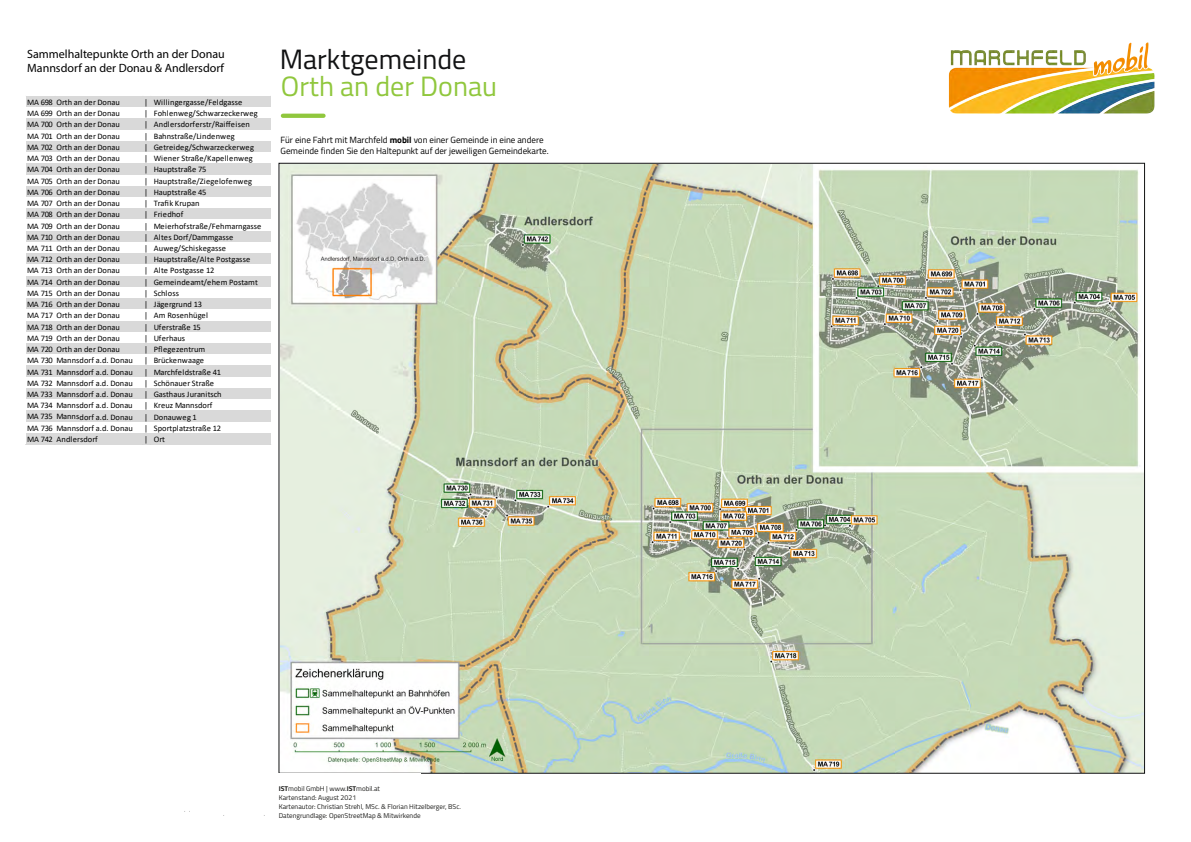
<style>
.page{position:relative;width:1191px;height:842px;background:#fff}
.page>*{position:absolute;margin:0;border:0;box-sizing:border-box;transform-origin:0 0}
.t1{font:28px "Titillium Web";color:#90c73d}
.t2{font:28px "Titillium Web";color:#111213}
.t3{font:12px/14.4px "Myriad Pro";color:#000}
.t4{font:9px/10.8px "Titillium Web";color:#000}
.t5{font:8.4px "Calibri";letter-spacing:.005em;color:#000}
.t6{font:6.9px/8.9px "Titillium Web";color:#1d1d1b}
.s1{font-weight:700}
</style>
<div class="page">
<svg style="left:283px;top:114px;width:40px;height:4px"></svg>
<img style="left:948px;top:42px;width:207px;height:72px">
<div style="left:26px;top:97px;width:245px;height:11px;background:#d9d9d9"></div>
<div style="left:26px;top:107px;width:245px;height:12px;background:#fff"></div>
<div style="left:26px;top:118px;width:245px;height:12px;background:#d9d9d9"></div>
<div style="left:26px;top:141px;width:245px;height:12px;background:#d9d9d9"></div>
<div style="left:26px;top:152px;width:245px;height:12px;background:#fff"></div>
<div style="left:26px;top:163px;width:245px;height:12px;background:#d9d9d9"></div>
<div style="left:26px;top:186px;width:245px;height:12px;background:#d9d9d9"></div>
<div style="left:26px;top:197px;width:245px;height:12px;background:#fff"></div>
<div style="left:26px;top:208px;width:245px;height:12px;background:#d9d9d9"></div>
<div style="left:26px;top:231px;width:245px;height:12px;background:#d9d9d9"></div>
<div style="left:26px;top:242px;width:245px;height:12px;background:#fff"></div>
<div style="left:26px;top:253px;width:245px;height:12px;background:#d9d9d9"></div>
<div style="left:26px;top:264px;width:245px;height:12px;background:#fff"></div>
<div style="left:26px;top:276px;width:245px;height:11px;background:#d9d9d9"></div>
<div style="left:26px;top:298px;width:245px;height:12px;background:#d9d9d9"></div>
<div style="left:26px;top:309px;width:245px;height:12px;background:#fff"></div>
<div style="left:26px;top:321px;width:245px;height:11px;background:#d9d9d9"></div>
<div style="left:26px;top:343px;width:245px;height:12px;background:#d9d9d9"></div>
<div style="left:26px;top:354px;width:245px;height:12px;background:#fff"></div>
<div style="left:26px;top:366px;width:245px;height:11px;background:#d9d9d9"></div>
<div style="left:26px;top:388px;width:245px;height:12px;background:#d9d9d9"></div>
<div style="left:26px;top:399px;width:245px;height:12px;background:#fff"></div>
<div style="left:26px;top:410px;width:245px;height:12px;background:#d9d9d9"></div>
<div style="left:26px;top:433px;width:245px;height:12px;background:#d9d9d9"></div>
<img style="left:281px;top:165px;width:862px;height:607px">
<h2 class="t3" style="left:27px;top:46px;width:199px">Sammelhaltepunkte Orth an der Donau<br>Mannsdorf an der Donau &amp; Andlersdorf</h2>
<p class="t5" style="left:27px;top:96px;width:94px">MA 698 Orth an der Donau</p>
<p class="t5" style="left:144px;top:96px;width:100px">| Willingergasse/Feldgasse</p>
<p class="t5" style="left:27px;top:108px;width:94px">MA 699 Orth an der Donau</p>
<p class="t5" style="left:144px;top:108px;width:115px">| Fohlenweg/Schwarzeckerweg</p>
<p class="t5" style="left:27px;top:119px;width:94px">MA 700 Orth an der Donau</p>
<p class="t5" style="left:144px;top:119px;width:107px">| Andlersdorferstr/Raiffeisen</p>
<p class="t5" style="left:27px;top:130px;width:94px">MA 701 Orth an der Donau</p>
<p class="t5" style="left:144px;top:130px;width:92px">| Bahnstraße/Lindenweg</p>
<p class="t5" style="left:27px;top:141px;width:94px">MA 702 Orth an der Donau</p>
<p class="t5" style="left:144px;top:141px;width:111px">| Getreideg/Schwarzeckerweg</p>
<p class="t5" style="left:27px;top:152px;width:94px">MA 703 Orth an der Donau</p>
<p class="t5" style="left:144px;top:152px;width:110px">| Wiener Straße/Kapellenweg</p>
<p class="t5" style="left:27px;top:164px;width:94px">MA 704 Orth an der Donau</p>
<p class="t5" style="left:144px;top:164px;width:64px">| Hauptstraße 75</p>
<p class="t5" style="left:27px;top:175px;width:94px">MA 705 Orth an der Donau</p>
<p class="t5" style="left:144px;top:175px;width:109px">| Hauptstraße/Ziegelofenweg</p>
<p class="t5" style="left:27px;top:186px;width:94px">MA 706 Orth an der Donau</p>
<p class="t5" style="left:144px;top:186px;width:64px">| Hauptstraße 45</p>
<p class="t5" style="left:27px;top:197px;width:94px">MA 707 Orth an der Donau</p>
<p class="t5" style="left:144px;top:197px;width:57px">| Trafik Krupan</p>
<p class="t5" style="left:27px;top:209px;width:94px">MA 708 Orth an der Donau</p>
<p class="t5" style="left:144px;top:209px;width:41px">| Friedhof</p>
<p class="t5" style="left:27px;top:220px;width:94px">MA 709 Orth an der Donau</p>
<p class="t5" style="left:144px;top:220px;width:119px">| Meierhofstraße/Fehmarngasse</p>
<p class="t5" style="left:27px;top:231px;width:94px">MA 710 Orth an der Donau</p>
<p class="t5" style="left:144px;top:231px;width:91px">| Altes Dorf/Dammgasse</p>
<p class="t5" style="left:27px;top:242px;width:94px">MA 711 Orth an der Donau</p>
<p class="t5" style="left:144px;top:242px;width:83px">| Auweg/Schiskegasse</p>
<p class="t5" style="left:27px;top:254px;width:94px">MA 712 Orth an der Donau</p>
<p class="t5" style="left:144px;top:254px;width:107px">| Hauptstraße/Alte Postgasse</p>
<p class="t5" style="left:27px;top:265px;width:94px">MA 713 Orth an der Donau</p>
<p class="t5" style="left:144px;top:265px;width:72px">| Alte Postgasse 12</p>
<p class="t5" style="left:27px;top:276px;width:94px">MA 714 Orth an der Donau</p>
<p class="t5" style="left:144px;top:276px;width:115px">| Gemeindeamt/ehem Postamt</p>
<p class="t5" style="left:27px;top:287px;width:94px">MA 715 Orth an der Donau</p>
<p class="t5" style="left:144px;top:287px;width:36px">| Schloss</p>
<p class="t5" style="left:27px;top:298px;width:94px">MA 716 Orth an der Donau</p>
<p class="t5" style="left:144px;top:299px;width:59px">| Jägergrund 13</p>
<p class="t5" style="left:27px;top:310px;width:94px">MA 717 Orth an der Donau</p>
<p class="t5" style="left:144px;top:310px;width:65px">| Am Rosenhügel</p>
<p class="t5" style="left:27px;top:321px;width:94px">MA 718 Orth an der Donau</p>
<p class="t5" style="left:144px;top:321px;width:58px">| Uferstraße 15</p>
<p class="t5" style="left:27px;top:332px;width:94px">MA 719 Orth an der Donau</p>
<p class="t5" style="left:144px;top:332px;width:42px">| Uferhaus</p>
<p class="t5" style="left:27px;top:343px;width:94px">MA 720 Orth an der Donau</p>
<p class="t5" style="left:144px;top:343px;width:62px">| Pflegezentrum</p>
<p class="t5" style="left:27px;top:355px;width:107px">MA 730 Mannsdorf a.d. Donau</p>
<p class="t5" style="left:144px;top:355px;width:61px">| Brückenwaage</p>
<p class="t5" style="left:27px;top:366px;width:107px">MA 731 Mannsdorf a.d. Donau</p>
<p class="t5" style="left:144px;top:366px;width:78px">| Marchfeldstraße 41</p>
<p class="t5" style="left:27px;top:377px;width:107px">MA 732 Mannsdorf a.d. Donau</p>
<p class="t5" style="left:144px;top:377px;width:71px">| Schönauer Straße</p>
<p class="t5" style="left:27px;top:388px;width:107px">MA 733 Mannsdorf a.d. Donau</p>
<p class="t5" style="left:144px;top:388px;width:79px">| Gasthaus Juranitsch</p>
<p class="t5" style="left:27px;top:400px;width:107px">MA 734 Mannsdorf a.d. Donau</p>
<p class="t5" style="left:144px;top:400px;width:70px">| Kreuz Mannsdorf</p>
<p class="t5" style="left:27px;top:411px;width:107px">MA 735 Mannsdorf a.d. Donau</p>
<p class="t5" style="left:144px;top:411px;width:54px">| Donauweg 1</p>
<p class="t5" style="left:27px;top:422px;width:107px">MA 736 Mannsdorf a.d. Donau</p>
<p class="t5" style="left:144px;top:422px;width:78px">| Sportplatzstraße 12</p>
<p class="t5" style="left:27px;top:433px;width:72px">MA 742 Andlersdorf</p>
<p class="t5" style="left:144px;top:433px;width:22px">| Ort</p>
<h1 class="t2" style="left:280px;top:39px;width:188px">Marktgemeinde</h1>
<h1 class="t1" style="left:281px;top:66px;width:217px">Orth an der Donau</h1>
<p class="t4" style="left:280px;top:134px;width:270px">Für eine Fahrt mit Marchfeld <span class="s1">mobil</span> von einer Gemeinde in eine andere<br>Gemeinde finden Sie den Haltepunkt auf der jeweiligen Gemeindekarte.</p>
<p class="t6" style="left:279px;top:784px;width:184px"><span class="s1">IST</span>mobil GmbH | www.<span class="s1">IST</span>mobil.at<br>Kartenstand: August 2021<br>Kartenautor: Christian Strehl, MSc. &amp; Florian Hitzelberger, BSc.<br>Datengrundlage: OpenStreetMap &amp; Mitwirkende</p>
</div>
